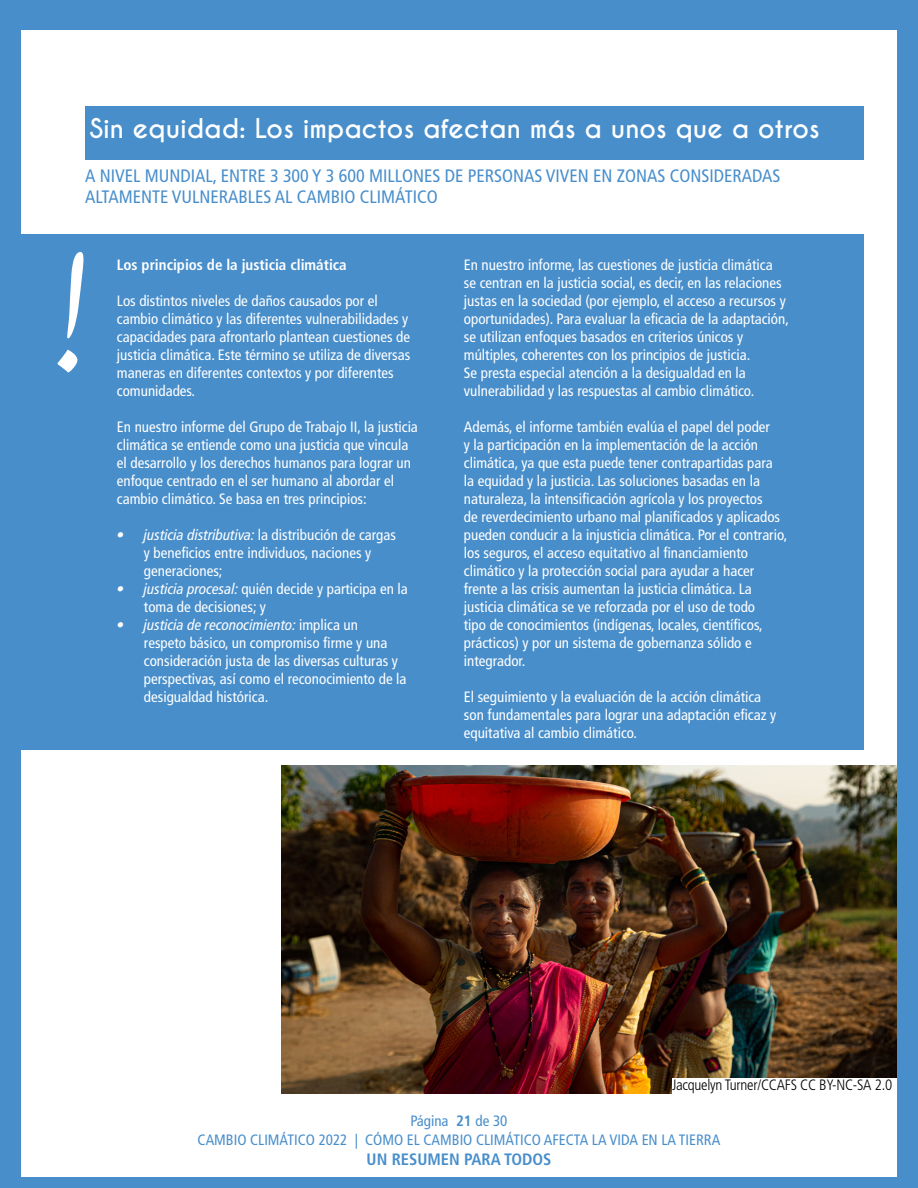
<style>
.page{position:relative;width:918px;height:1188px;background:#488ecb}
.page>*{position:absolute;margin:0;border:0;box-sizing:border-box;transform-origin:0 0}
.t1{font:700 25.5px "Caviar Dreams";color:#fff}
.t2{font:condensed 18px/21px "Frutiger LT Pro";color:#488ecb}
.t3{font:700 condensed 16.5px "Frutiger LT Pro";color:#488ecb}
.t4{font:condensed 15px/18px "Frutiger LT Pro";color:#fff}
.t5{font:condensed 15px/19.5px "Frutiger LT Pro";color:#488ecb;text-align:center}
.t6{font:700 condensed 15px "Frutiger LT Pro";color:#fff}
.t7{font:300 condensed 15px "Frutiger LT Pro";letter-spacing:-.015em;color:#000}
.s1{font-style:italic}
.s2{font-weight:700}
</style>
<div class="page">
<div style="left:21px;top:30px;width:876px;height:1147px;background:#fff"></div>
<img style="left:281px;top:765px;width:616px;height:328px">
<div style="left:11px;top:234px;width:853px;height:516px;background:#488ecb"></div>
<svg style="left:57px;top:252px;width:27px;height:120px"></svg>
<div style="left:672px;top:1079px;width:225px;height:15px;background:#fff"></div>
<div style="left:85px;top:106px;width:779px;height:54px;background:#488ecb"></div>
<h1 class="t1" style="left:89px;top:113px;width:732px">Sin equidad: Los impactos afectan más a unos que a otros</h1>
<p class="t2" style="left:85px;top:165px;width:697px">A NIVEL MUNDIAL, ENTRE 3 300 Y 3 600 MILLONES DE PERSONAS VIVEN EN ZONAS CONSIDERADAS<br>ALTAMENTE VULNERABLES AL CAMBIO CLIMÁTICO</p>
<p class="t6" style="left:117px;top:256px;width:231px">Los principios de la justicia climática</p>
<p class="t4" style="left:117px;top:292px;width:295px">Los distintos niveles de daños causados por el cambio climático y las diferentes vulnerabilidades y capacidades para afrontarlo plantean cuestiones de justicia climática. Este término se utiliza de diversas maneras en diferentes contextos y por diferentes comunidades.</p>
<p class="t4" style="left:117px;top:418px;width:303px">En nuestro informe del Grupo de Trabajo II, la justicia climática se entiende como una justicia que vincula el desarrollo y los derechos humanos para lograr un enfoque centrado en el ser humano al abordar el cambio climático. Se basa en tres principios:</p>
<p class="t4" style="left:144px;top:526px;width:254px;text-indent:-27px"><span class="s1">• justicia distributiva:</span> la distribución de cargas y beneficios entre individuos, naciones y generaciones;</p>
<p class="t4" style="left:144px;top:580px;width:265px;text-indent:-27px"><span class="s1">• justicia procesal:</span> quién decide y participa en la toma de decisiones; y</p>
<p class="t4" style="left:144px;top:616px;width:264px;text-indent:-27px"><span class="s1">• justicia de reconocimiento:</span> implica un<br>respeto básico, un compromiso firme y una consideración justa de las diversas culturas y perspectivas, así como el reconocimiento de la desigualdad histórica.</p>
<p class="t4" style="left:464px;top:256px;width:327px">En nuestro informe, las cuestiones de justicia climática<br>se centran en la justicia social, es decir, en las relaciones justas en la sociedad (por ejemplo, el acceso a recursos y oportunidades). Para evaluar la eficacia de la adaptación, se utilizan enfoques basados en criterios únicos y múltiples, coherentes con los principios de justicia.<br>Se presta especial atención a la desigualdad en la vulnerabilidad y las respuestas al cambio climático.</p>
<p class="t4" style="left:464px;top:418px;width:325px">Además, el informe también evalúa el papel del poder<br>y la participación en la implementación de la acción climática, ya que esta puede tener contrapartidas para<br>la equidad y la justicia. Las soluciones basadas en la naturaleza, la intensificación agrícola y los proyectos<br>de reverdecimiento urbano mal planificados y aplicados pueden conducir a la injusticia climática. Por el contrario, los seguros, el acceso equitativo al financiamiento climático y la protección social para ayudar a hacer frente a las crisis aumentan la justicia climática. La justicia climática se ve reforzada por el uso de todo<br>tipo de conocimientos (indígenas, locales, científicos, prácticos) y por un sistema de gobernanza sólido e integrador.</p>
<p class="t4" style="left:464px;top:688px;width:314px">El seguimiento y la evaluación de la acción climática son fundamentales para lograr una adaptación eficaz y equitativa al cambio climático.</p>
<p class="t7" style="left:672px;top:1076px;width:222px">Jacquelyn Turner/CCAFS CC BY-NC-SA 2.0</p>
<p class="t5" style="left:198px;top:1111px;width:524px">Página <span class="s2">21</span> de 30<br>CAMBIO CLIMÁTICO 2022 | CÓMO EL CAMBIO CLIMÁTICO AFECTA LA VIDA EN LA TIERRA</p>
<p class="t3" style="left:367px;top:1149px;width:186px">UN RESUMEN PARA TODOS</p>
</div>
